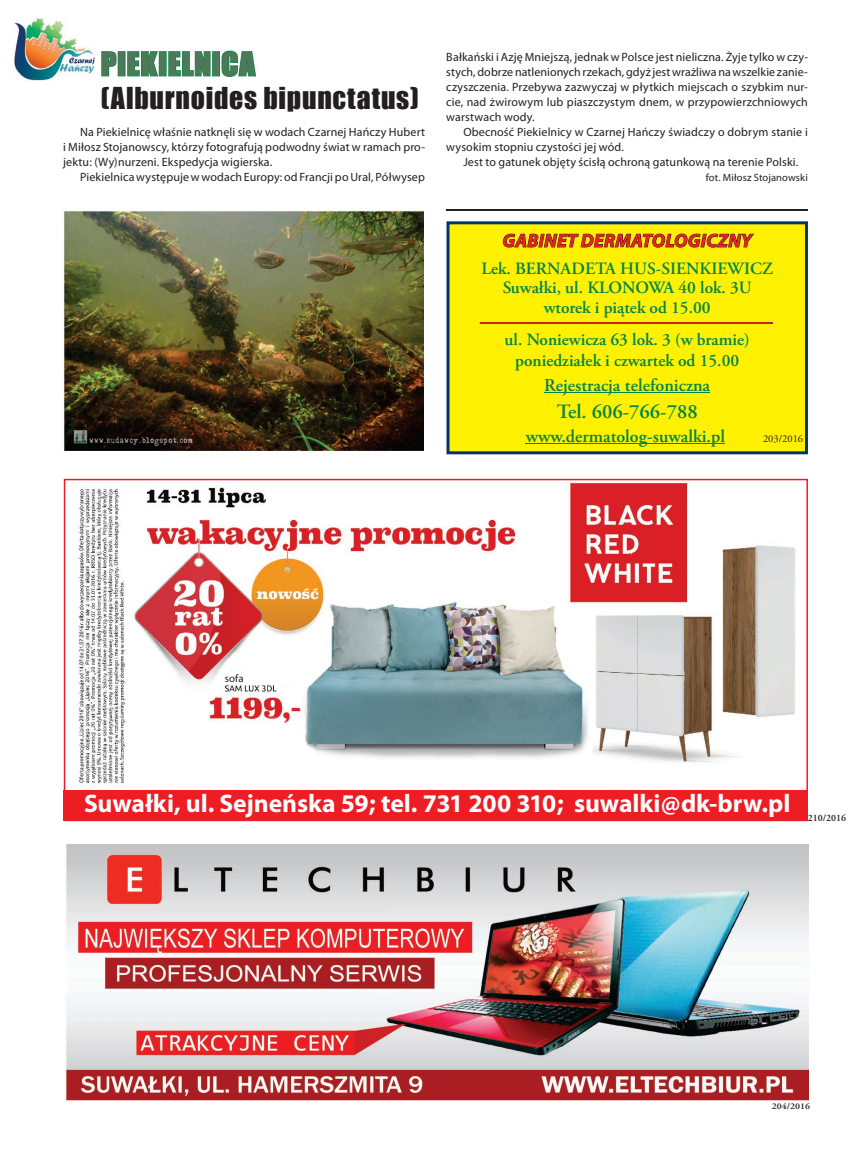
<style>
.page{position:relative;width:859px;height:1149px;background:#fff}
.page>*{position:absolute;margin:0;border:0;box-sizing:border-box;transform-origin:0 0}
.t1{font:30px "Impact";letter-spacing:.03em;color:#4e7858}
.t2{font:27.75px "Impact";letter-spacing:.025em;color:#231f20}
.t3{font:700 25.5px "Myriad Pro";letter-spacing:-.005em;color:#fff}
.t4{font:600 20.25px "Adobe Garamond Pro";color:#00854a}
.t5{font:italic 700 18.75px "Myriad Pro";letter-spacing:.02em;color:#ee1d23}
.t6{font:600 18px "Adobe Garamond Pro";color:#00854a}
.t7{font:600 17.25px/19.5px "Adobe Garamond Pro";color:#00854a;text-align:center}
.t8{font:12px/15px "Myriad Pro";letter-spacing:.01em;color:#231f20;text-align:justify}
.t9{font:10.8px "Myriad Pro";color:#231f20}
.t10{font:10.5px "Myriad Pro";letter-spacing:.015em;color:#231f20}
.t11{font:10.5px "Adobe Garamond Pro";color:#231f20}
.t12{font:600 9.75px "Adobe Garamond Pro";color:#231f20}
.t13{font:600 8.85px "Adobe Garamond Pro";color:#231f20;scale:1.11 1}
</style>
<div class="page">
<img style="left:66px;top:844px;width:743px;height:255px">
<div style="left:448px;top:223px;width:358px;height:229px;background:#fff101"></div>
<svg style="left:503px;top:224px;width:251px;height:23px"></svg>
<hr style="left:544px;top:392px;width:166px;height:1px;background:#00854a">
<hr style="left:446px;top:223px;width:3px;height:229px;background:#00366c">
<hr style="left:448px;top:451px;width:358px;height:3px;background:#00366c">
<hr style="left:805px;top:223px;width:3px;height:229px;background:#00366c">
<hr style="left:448px;top:221px;width:358px;height:3px;background:#00366c">
<hr style="left:526px;top:443px;width:199px;height:1px;background:#00854a">
<hr style="left:480px;top:322px;width:292px;height:1px;background:#c2262c">
<svg style="left:101px;top:51px;width:17px;height:26px"></svg>
<div style="left:118px;top:51px;width:8px;height:25px;border:2px solid #00854a"></div>
<svg style="left:127px;top:51px;width:32px;height:26px"></svg>
<div style="left:159px;top:51px;width:8px;height:25px;border:2px solid #00854a"></div>
<svg style="left:168px;top:51px;width:43px;height:26px"></svg>
<div style="left:212px;top:51px;width:8px;height:25px;border:2px solid #00854a"></div>
<svg style="left:221px;top:50px;width:35px;height:27px"></svg>
<img style="left:14px;top:18px;width:81px;height:63px">
<img style="left:64px;top:211px;width:360px;height:240px">
<hr style="left:446px;top:209px;width:362px;height:2px;background:#231f20">
<img style="left:70px;top:480px;width:728px;height:305px">
<hr style="left:64px;top:479px;width:1px;height:341px;background:#ee1d23">
<hr style="left:806px;top:479px;width:2px;height:341px;background:#ee1d23">
<hr style="left:65px;top:478px;width:742px;height:2px;background:#ee1d23">
<div style="left:64px;top:789px;width:744px;height:31px;background:#ee1d23"></div>
<h1 class="t1" style="left:101px;top:41px;width:156px">PIEKIELNICA</h1>
<h2 class="t2" style="left:101px;top:76px;width:320px">(Alburnoides bipunctatus)</h2>
<p class="t8" style="left:63px;top:125px;width:363px;text-indent:17px">Na Piekielnicę właśnie natknęli się w wodach Czarnej Hańczy Hubert i Miłosz Stojanowscy, którzy fotografują podwodny świat w ramach pro&shy;jektu: (Wy)nurzeni. Ekspedycja wigierska.</p>
<p class="t8" style="left:80px;top:170px;width:346px">Piekielnica występuje w wodach Europy: od Francji po Ural, Półwysep</p>
<p class="t8" style="left:446px;top:50px;width:363px">Bałkański i Azję Mniejszą, jednak w Polsce jest nieliczna. Żyje tylko w czy&shy;stych, dobrze natlenionych rzekach, gdyż jest wrażliwa na wszelkie zanie&shy;czyszczenia. Przebywa zazwyczaj w płytkich miejscach o szybkim nur&shy;cie, nad żwirowym lub piaszczystym dnem, w przypowierzchniowych warstwach wody.</p>
<p class="t8" style="left:446px;top:125px;width:363px;text-indent:17px">Obecność Piekielnicy w Czarnej Hańczy świadczy o dobrym stanie i wysokim stopniu czystości jej wód.</p>
<p class="t8" style="left:463px;top:155px;width:337px">Jest to gatunek objęty ścisłą ochroną gatunkową na terenie Polski.</p>
<p class="t10" style="left:706px;top:171px;width:104px">fot. Miłosz Stojanowski</p>
<h3 class="t5" style="left:502px;top:230px;width:251px">GABINET DERMATOLOGICZNY</h3>
<h3 class="t7" style="left:481px;top:259px;width:293px">Lek. BERNADETA HUS-SIENKIEWICZ<br>Suwałki, ul. KLONOWA 40 lok. 3U wtorek i piątek od 15.00</h3>
<h3 class="t7" style="left:505px;top:328px;width:247px;line-height:21.6px">ul. Noniewicza 63 lok. 3 (w bramie) poniedziałek i czwartek od 15.00</h3>
<h3 class="t6" style="left:544px;top:374px;width:167px">Rejestracja telefoniczna</h3>
<h3 class="t4" style="left:557px;top:400px;width:142px">Tel. 606-766-788</h3>
<h3 class="t6" style="left:526px;top:426px;width:201px">www.dermatolog-suwalki.pl</h3>
<p class="t11" style="left:763px;top:432px;width:42px">203/2016</p>
<p class="t9" style="left:225px;top:672px;width:20px">sofa</p>
<h3 class="t3" style="left:84px;top:788px;width:708px">Suwałki, ul. Sejneńska 59; tel. 731 200 310; suwalki@dk-brw.pl</h3>
<p class="t12" style="left:808px;top:812px;width:40px">210/2016</p>
<p class="t13" style="left:772px;top:1100px;width:36px">204/2016</p>
</div>
